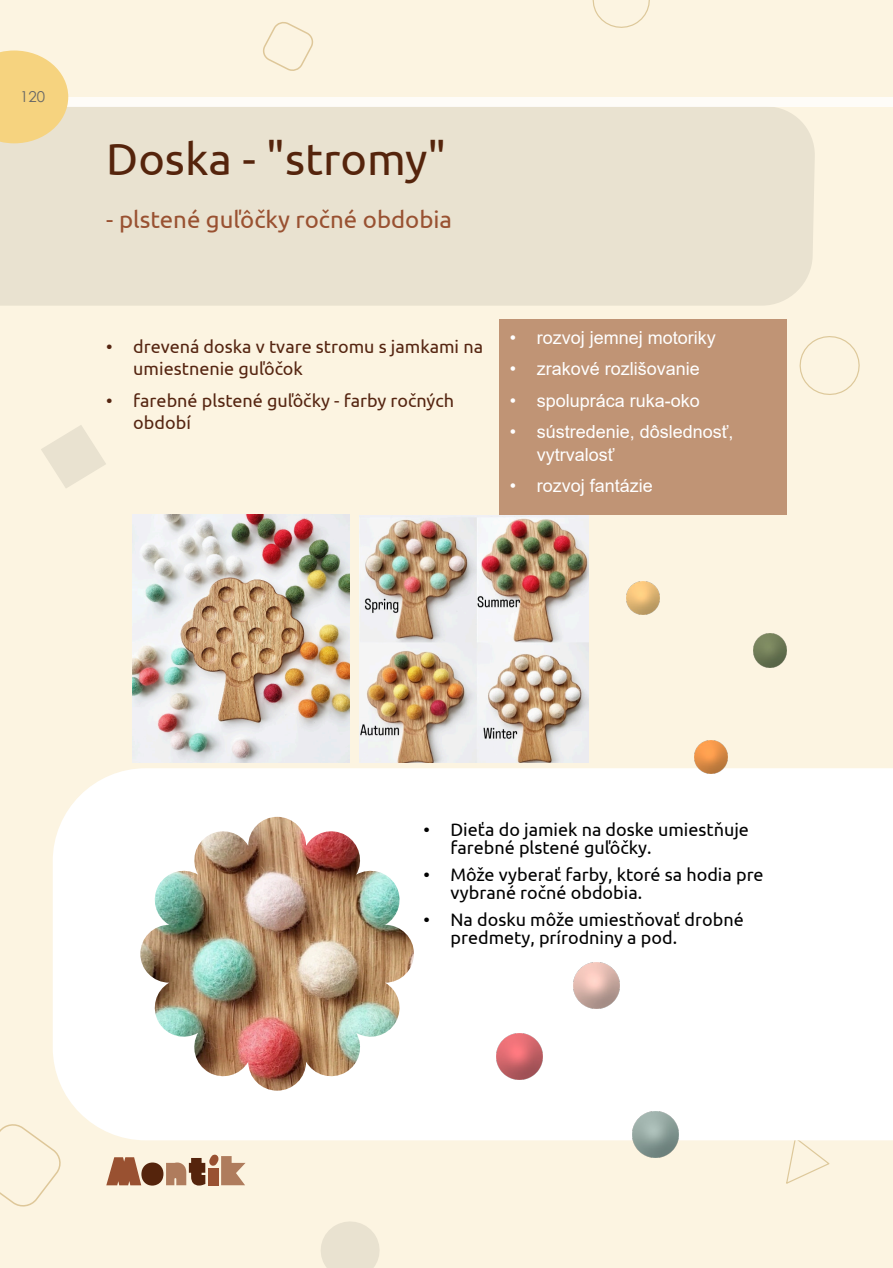
<style>
.page{position:relative;width:893px;height:1268px;background:#fff}
.page>*{position:absolute;margin:0;border:0;box-sizing:border-box;transform-origin:0 0}
.t1{font:45px "Ubuntu";color:#55240c}
.t2{font:24px "Ubuntu";color:#995131}
.t3{font:18px/18px "Ubuntu";color:#000}
.t4{font:18px/22.5px "Arial";color:#fff}
.t5{font:18px/22.5px "Ubuntu";color:#552511}
.t6{font:15px "Century Gothic";color:#666}
.s1{color:#9b512f}
</style>
<div class="page">
<div style="left:0;top:0;width:893px;height:1267px;background:#fcf4e1"></div>
<svg style="left:799px;top:336px;width:61px;height:59px"></svg>
<svg style="left:321px;top:1221px;width:59px;height:46px"></svg>
<svg style="left:0;top:1124px;width:61px;height:83px"></svg>
<svg style="left:41px;top:425px;width:65px;height:63px"></svg>
<svg style="left:592px;top:0;width:58px;height:28px"></svg>
<svg style="left:263px;top:22px;width:51px;height:49px"></svg>
<svg style="left:786px;top:1140px;width:44px;height:44px"></svg>
<div style="left:0;top:106px;width:815px;height:199px;background:#e9e2d0"></div>
<div style="left:0;top:97px;width:893px;height:9px;background:#fefcf8"></div>
<svg style="left:106px;top:1154px;width:140px;height:31px"></svg>
<div style="left:53px;top:768px;width:840px;height:372px;background:#fff"></div>
<svg style="left:0;top:50px;width:126px;height:93px"></svg>
<div style="left:499px;top:319px;width:288px;height:195px;background:#c09475"></div>
<img style="left:132px;top:514px;width:218px;height:248px">
<img style="left:359px;top:515px;width:230px;height:247px">
<img style="left:574px;top:962px;width:46px;height:46px">
<img style="left:497px;top:1033px;width:46px;height:46px">
<img style="left:632px;top:1111px;width:46px;height:46px">
<img style="left:754px;top:633px;width:33px;height:34px">
<img style="left:694px;top:740px;width:33px;height:33px">
<img style="left:140px;top:816px;width:274px;height:274px">
<img style="left:626px;top:581px;width:33px;height:33px">
<p class="t6" style="left:20px;top:91px;width:26px">120</p>
<h1 class="t1" style="left:106px;top:140px;width:341px">Doska - "stromy"</h1>
<h2 class="t2" style="left:106px;top:209px;width:347px">- plstené guľ<span class="s1">ô</span>čky ročné obdobia</h2>
<p class="t5" style="left:133px;top:336px;width:351px;text-indent:-27px">• drevená doska v tvare stromu s jamkami na umiestnenie guľôčok</p>
<p class="t5" style="left:133px;top:390px;width:322px;text-indent:-27px">• farebné plstené guľôčky - farby ročných období</p>
<p class="t4" style="left:510px;top:327px;width:208px">• rozvoj jemnej motoriky</p>
<p class="t4" style="left:510px;top:359px;width:192px">• zrakové rozlišovanie</p>
<p class="t4" style="left:510px;top:390px;width:192px">• spolupráca ruka-oko</p>
<p class="t4" style="left:537px;top:422px;width:198px;text-indent:-27px">• sústredenie, dôslednosť, vytrvalosť</p>
<p class="t4" style="left:510px;top:476px;width:145px">• rozvoj fantázie</p>
<p class="t3" style="left:450px;top:821px;width:300px;text-indent:-27px">• Dieťa do jamiek na doske umiestňuje farebné plstené guľôčky.</p>
<p class="t3" style="left:450px;top:866px;width:315px;text-indent:-27px">• Môže vyberať farby, ktoré sa hodia pre vybrané ročné obdobia.</p>
<p class="t3" style="left:450px;top:911px;width:295px;text-indent:-27px">• Na dosku môže umiestňovať drobné predmety, prírodniny a pod.</p>
</div>
